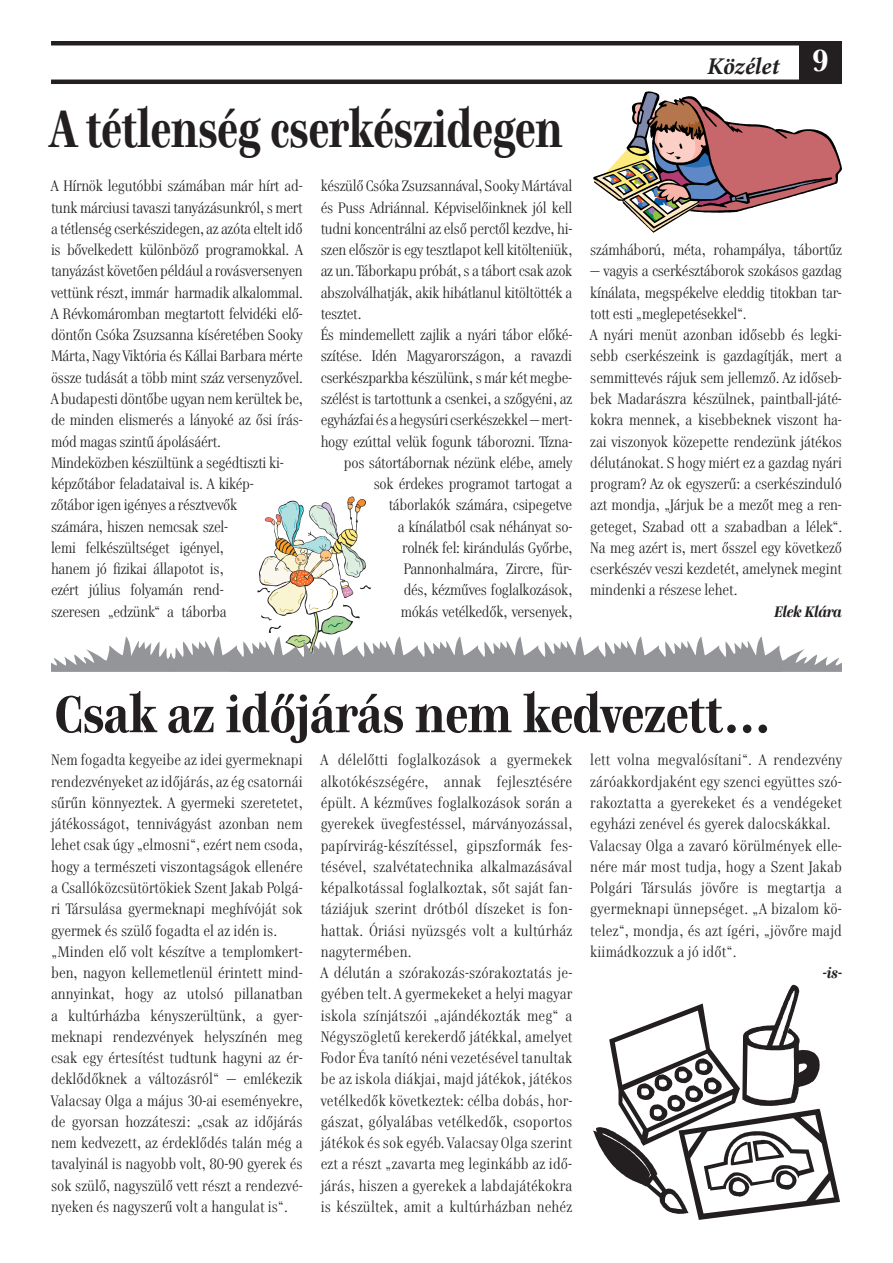
<style>
.page{position:relative;width:893px;height:1263px;background:#fff}
.page>*{position:absolute;margin:0;border:0;box-sizing:border-box;transform-origin:0 0}
.t1{font:700 51px "Genre";color:#231f20}
.t2{font:700 51px "Genre";color:#231f20;scale:.9 1}
.t3{font:italic 700 24px "Minion Pro";color:#231f20}
.t4{font:15px/21.3px "Genre";letter-spacing:-.01em;color:#231f20}
.t5{font:15px/21.3px "Genre";letter-spacing:.01em;color:#231f20}
.t6{font:italic 700 15px "Genre";letter-spacing:-.01em;color:#231f20}
.s1{font-family:"Genre";font-style:normal;font-size:30px;color:#fff}
</style>
<div class="page">
<hr style="left:51px;top:80px;width:791px;height:4px;background:#231f20">
<div style="left:799px;top:41px;width:43px;height:43px;background:#231f20"></div>
<hr style="left:51px;top:41px;width:791px;height:4px;background:#231f20">
<svg style="left:593px;top:985px;width:247px;height:235px"></svg>
<svg style="left:593px;top:91px;width:249px;height:142px"></svg>
<svg style="left:51px;top:496px;width:791px;height:176px"></svg>
<h1 class="t2" style="left:51px;top:106px;width:570px">A tétlenség cserkészidegen</h1>
<p class="t4" style="left:51px;top:176px;width:253px">A Hírnök legutóbbi számában már hírt ad&shy;tunk márciusi tavaszi tanyázásunkról, s mert a tétlenség cserkészidegen, az azóta eltelt idő is bővelkedett különböző programokkal. A tanyázást követően például a rovásversenyen vettünk részt, immár harmadik alkalommal.<br>A Révkomáromban megtartott felvidéki elő&shy;döntőn Csóka Zsuzsanna kíséretében Sooky Márta, Nagy Viktória és Kállai Barbara mérte össze tudását a több mint száz versenyzővel.<br>A budapesti döntőbe ugyan nem kerültek be, de minden elismerés a lányoké az ősi írás&shy;mód magas szintű ápolásáért.<br>Mindeközben készültünk a segédtiszti ki&shy;képzőtábor feladataival is. A kikép-<br>zőtábor igen igényes a résztvevők<br>számára, hiszen nemcsak szel-<br>lemi felkészültséget igényel,<br>hanem jó fizikai állapotot is,<br>ezért július folyamán rend-<br>szeresen „edzünk“ a táborba</p>
<p class="t4" style="left:321px;top:176px;width:253px">készülő Csóka Zsuzsannával, Sooky Mártával</p>
<p class="t4" style="left:321px;top:198px;width:253px">és Puss Adriánnal. Képviselőinknek jól kell</p>
<p class="t4" style="left:321px;top:219px;width:253px">tudni koncentrálni az első perctől kezdve, hi-</p>
<p class="t4" style="left:321px;top:240px;width:253px">szen először is egy tesztlapot kell kitölteniük,</p>
<p class="t4" style="left:321px;top:261px;width:253px">az un. Táborkapu próbát, s a tábort csak azok</p>
<p class="t4" style="left:321px;top:283px;width:253px">abszolválhatják, akik hibátlanul kitöltötték a</p>
<p class="t4" style="left:321px;top:304px;width:42px">tesztet.</p>
<p class="t4" style="left:321px;top:325px;width:253px">És mindemellett zajlik a nyári tábor előké-</p>
<p class="t4" style="left:321px;top:346px;width:253px">szítése. Idén Magyarországon, a ravazdi</p>
<p class="t4" style="left:321px;top:368px;width:253px">cserkészparkba készülünk, s már két megbe-</p>
<p class="t4" style="left:321px;top:389px;width:253px">szélést is tartottunk a csenkei, a szőgyéni, az</p>
<p class="t4" style="left:321px;top:410px;width:253px">egyházfai és a hegysúri cserkészekkel — mert-</p>
<p class="t4" style="left:321px;top:432px;width:253px">hogy ezúttal velük fogunk táborozni. Tízna-</p>
<p class="t4" style="left:344px;top:453px;width:230px">pos sátortábornak nézünk elébe, amely</p>
<p class="t4" style="left:374px;top:474px;width:200px">sok érdekes programot tartogat a</p>
<p class="t4" style="left:389px;top:495px;width:185px">táborlakók számára, csipegetve</p>
<p class="t4" style="left:398px;top:517px;width:176px">a kínálatból csak néhányat so-</p>
<p class="t4" style="left:402px;top:538px;width:172px">rolnék fel: kirándulás Győrbe,</p>
<p class="t4" style="left:404px;top:559px;width:170px">Pannonhalmára, Zircre, für-</p>
<p class="t4" style="left:404px;top:580px;width:170px">dés, kézműves foglalkozások,</p>
<p class="t4" style="left:401px;top:602px;width:173px">mókás vetélkedők, versenyek,</p>
<h2 class="t3" style="left:707px;top:57px;width:123px">Közélet <span class="s1">9</span></h2>
<p class="t4" style="left:590px;top:240px;width:253px">számháború, méta, rohampálya, tábortűz</p>
<p class="t4" style="left:590px;top:261px;width:253px">— vagyis a cserkésztáborok szokásos gazdag kínálata, megspékelve eleddig titokban tar&shy;tott esti „meglepetésekkel“.<br>A nyári menüt azonban idősebb és legki&shy;sebb cserkészeink is gazdagítják, mert a semmittevés rájuk sem jellemző. Az időseb&shy;bek Madarászra készülnek, paintball-játé&shy;kokra mennek, a kisebbeknek viszont ha&shy;zai viszonyok közepette rendezünk játékos délutánokat. S hogy miért ez a gazdag nyári program? Az ok egyszerű: a cserkészinduló azt mondja, „Járjuk be a mezőt meg a ren&shy;geteget, Szabad ott a szabadban a lélek“.<br>Na meg azért is, mert ősszel egy következő cserkészév veszi kezdetét, amelynek megint mindenki a részese lehet.</p>
<p class="t6" style="left:774px;top:605px;width:69px">Elek Klára</p>
<h1 class="t1" style="left:55px;top:691px;width:717px">Csak az időjárás nem kedvezett...</h1>
<p class="t4" style="left:51px;top:750px;width:253px">Nem fogadta kegyeibe az idei gyermeknapi rendezvényeket az időjárás, az ég csatornái sűrűn könnyeztek. A gyermeki szeretetet, játékosságot, tennivágyást azonban nem lehet csak úgy „elmosni“, ezért nem csoda, hogy a természeti viszontagságok ellenére a Csallóközcsütörtökiek Szent Jakab Polgá&shy;ri Társulása gyermeknapi meghívóját sok gyermek és szülő fogadta el az idén is. „Minden elő volt készítve a templomkert&shy;ben, nagyon kellemetlenül érintett mind&shy;annyinkat, hogy az utolsó pillanatban a kultúrházba kényszerültünk, a gyer&shy;meknapi rendezvények helyszínén meg csak egy értesítést tudtunk hagyni az ér&shy;deklődőknek a változásról“ — emlékezik Valacsay Olga a május 30-ai eseményekre, de gyorsan hozzáteszi: „csak az időjárás nem kedvezett, az érdeklődés talán még a tavalyinál is nagyobb volt, 80-90 gyerek és sok szülő, nagyszülő vett részt a rendezvé&shy;nyeken és nagyszerű volt a hangulat is“.</p>
<p class="t5" style="left:321px;top:750px;width:253px">A délelőtti foglalkozások a gyermekek alkotókészségére, annak fejlesztésére épült. A kézműves foglalkozások során a gyerekek üvegfestéssel, márványozással, papírvirág-készítéssel, gipszformák fes&shy;tésével, szalvétatechnika alkalmazásával képalkotással foglalkoztak, sőt saját fan&shy;táziájuk szerint drótból díszeket is fon&shy;hattak. Óriási nyüzsgés volt a kultúrház nagytermében.<br>A délután a szórakozás-szórakoztatás je&shy;gyében telt. A gyermekeket a helyi magyar iskola színjátszói „ajándékozták meg“ a Négyszögletű kerekerdő játékkal, amelyet Fodor Éva tanító néni vezetésével tanultak be az iskola diákjai, majd játékok, játékos vetélkedők következtek: célba dobás, hor&shy;gászat, gólyalábas vetélkedők, csoportos játékok és sok egyéb. Valacsay Olga szerint ezt a részt „zavarta meg leginkább az idő&shy;járás, hiszen a gyerekek a labdajátékokra is készültek, amit a kultúrházban nehéz</p>
<p class="t5" style="left:590px;top:750px;width:253px">lett volna megvalósítani“. A rendezvény záróakkordjaként egy szenci együttes szó&shy;rakoztatta a gyerekeket és a vendégeket egyházi zenével és gyerek dalocskákkal.<br>Valacsay Olga a zavaró körülmények elle&shy;nére már most tudja, hogy a Szent Jakab Polgári Társulás jövőre is megtartja a gyermeknapi ünnepséget. „A bizalom kö&shy;telez“, mondja, és azt ígéri, „jövőre majd kiimádkozzuk a jó időt“.</p>
<p class="t6" style="left:822px;top:966px;width:21px">-is-</p>
</div>
